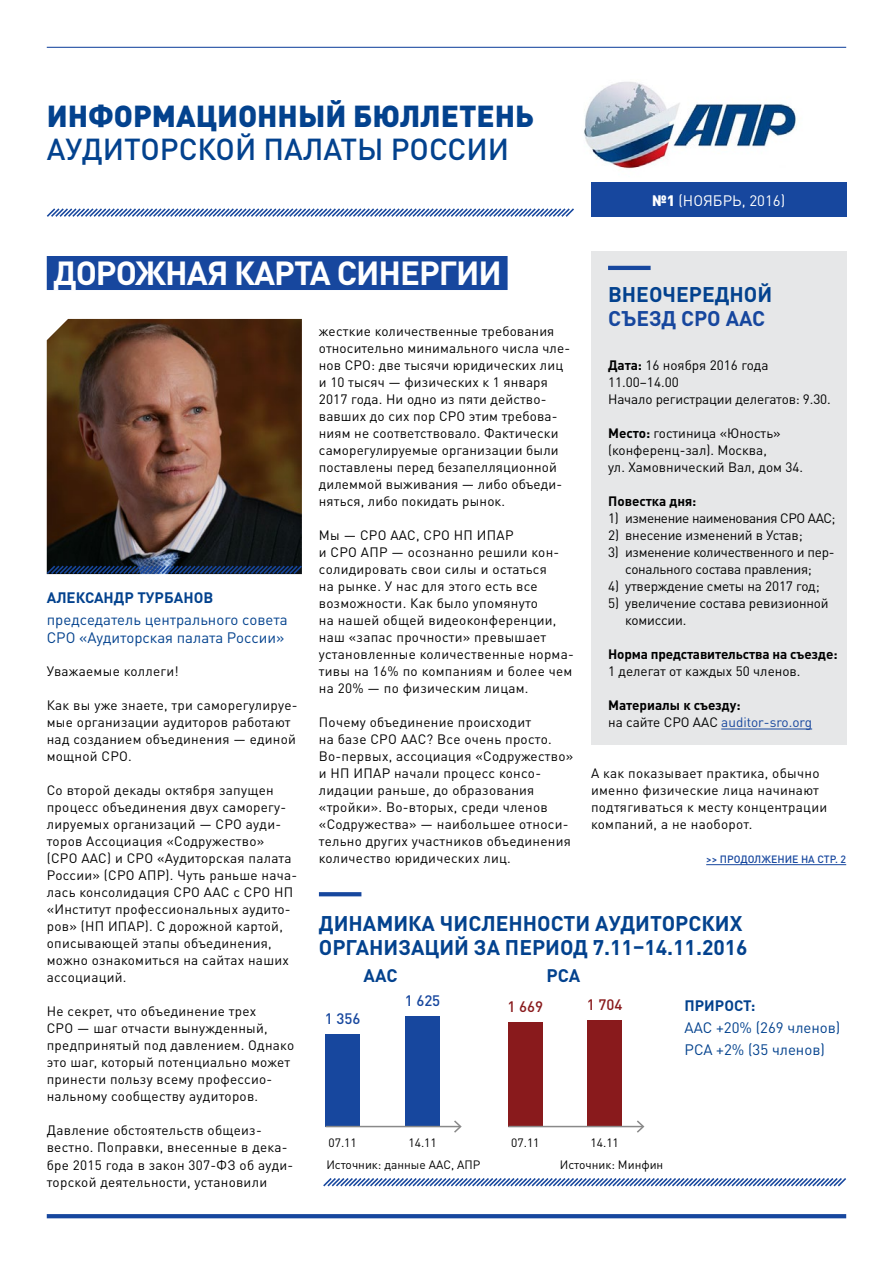
<style>
.page{position:relative;width:893px;height:1263px;background:#fff}
.page>*{position:absolute;margin:0;border:0;box-sizing:border-box;transform-origin:0 0}
.t1{font:700 33px "DIN Pro";letter-spacing:-.03em;color:#fff}
.t2{font:900 30px "DIN Pro";color:#03428e}
.t3{font:500 30px "DIN Pro";color:#03428e}
.t4{font:700 21px/24px "DIN Pro";color:#03428e}
.t5{font:700 21px "DIN Pro";color:#17479e}
.t6{font:700 18px "DIN Pro";letter-spacing:-.005em;color:#03428e}
.t7{font:15px/18px "DIN Pro";color:#03428e}
.t8{font:700 15px "DIN Pro";color:#03428e}
.t9{font:15px "DIN Pro";color:#fff}
.t10{font:500 15px "DIN Pro";letter-spacing:-.005em;color:#17479e}
.t11{font:500 15px "DIN Pro";letter-spacing:-.005em;color:#891a1c}
.t12{font:13.5px/17px "DIN Pro";letter-spacing:.02em;color:#000}
.t13{font:13.5px/17px "DIN Pro";letter-spacing:-.01em;color:#000}
.t14{font:13.5px/17px "DIN Pro";color:#000}
.t15{font:700 13.5px/17px "DIN Pro";letter-spacing:-.01em;color:#000}
.t16{font:13.5px/17px "DIN Pro";letter-spacing:-.02em;color:#000;text-align:center}
.t17{font:13.5px "DIN Pro";letter-spacing:-.03em;color:#000}
.t18{font:12px/22.2px "DIN Pro";color:#000}
.t19{font:500 10.5px "DIN Pro";color:#17479e}
.s1{font-weight:900}
.s2{font-weight:700}
.s3{font-weight:400}
.s4{font-weight:400;color:#17479e}
</style>
<div class="page">
<img style="left:584px;top:82px;width:251px;height:101px">
<svg style="left:47px;top:1214px;width:799px;height:4px;background:#1c4ba0"></svg>
<hr style="left:47px;top:47px;width:799px;height:1px;background:#17479e">
<svg style="left:46px;top:208px;width:528px;height:9px"></svg>
<div style="left:591px;top:183px;width:255px;height:34px;background:#17479e"></div>
<div style="left:591px;top:251px;width:255px;height:493px;background:#e6e7e8"></div>
<hr style="left:721px;top:729px;width:91px;height:1px;background:#17479e">
<hr style="left:608px;top:266px;width:43px;height:4px;background:#17479e">
<div style="left:47px;top:256px;width:461px;height:34px;background:#17479e"></div>
<img style="left:47px;top:319px;width:255px;height:245px">
<hr style="left:706px;top:864px;width:140px;height:1px;background:#17479e">
<svg style="left:46px;top:564px;width:256px;height:11px;background:#283e5f"></svg>
<svg style="left:319px;top:892px;width:42px;height:4px"></svg>
<svg style="left:323px;top:1178px;width:523px;height:9px"></svg>
<div style="left:326px;top:1034px;width:34px;height:92px;background:#17479e"></div>
<div style="left:405px;top:1016px;width:35px;height:110px;background:#17479e"></div>
<hr style="left:326px;top:1126px;width:134px;height:1px;background:#898989">
<svg style="left:454px;top:1120px;width:8px;height:13px"></svg>
<div style="left:508px;top:1022px;width:34px;height:104px;background:#891a1c"></div>
<div style="left:588px;top:1020px;width:34px;height:106px;background:#891a1c"></div>
<hr style="left:508px;top:1126px;width:135px;height:1px;background:#898989">
<svg style="left:637px;top:1120px;width:7px;height:13px"></svg>
<h2 class="t2" style="left:47px;top:96px;width:489px">ИНФОРМАЦИОННЫЙ БЮЛЛЕТЕНЬ</h2>
<h2 class="t3" style="left:47px;top:129px;width:464px">АУДИТОРСКОЙ ПАЛАТЫ РОССИИ</h2>
<p class="t9" style="left:652px;top:190px;width:135px"><span class="s1">№1</span> (НОЯБРЬ, 2016)</p>
<h1 class="t1" style="left:53px;top:251px;width:450px">ДОРОЖНАЯ КАРТА СИНЕРГИИ</h1>
<h3 class="t4" style="left:608px;top:281px;width:166px">ВНЕОЧЕРЕДНОЙ</h3>
<h3 class="t5" style="left:608px;top:304px;width:159px">СЪЕЗД СРО ААС</h3>
<p class="t13" style="left:608px;top:356px;width:224px"><span class="s2">Дата:</span> 16 ноября 2016 года<br>11.00–14.00<br>Начало регистрации делегатов: 9.30.</p>
<p class="t14" style="left:608px;top:424px;width:197px"><span class="s2">Место:</span> гостиница «Юность» (конференц-зал). Москва,<br>ул. Хамовнический Вал, дом 34.</p>
<p class="t15" style="left:608px;top:492px;width:90px">Повестка дня:</p>
<p class="t17" style="left:608px;top:509px;width:229px">1) изменение наименования СРО ААС;</p>
<p class="t13" style="left:608px;top:526px;width:196px">2) внесение изменений в Устав;</p>
<p class="t16" style="left:608px;top:543px;width:228px">3) изменение количественного и пер&shy;сонального состава правления;</p>
<p class="t13" style="left:608px;top:577px;width:213px">4) утверждение сметы на 2017 год;</p>
<p class="t13" style="left:625px;top:594px;width:205px;text-indent:-17px">5) увеличение состава ревизионной комиссии.</p>
<p class="t15" style="left:608px;top:645px;width:231px">Норма представительства на съезде:</p>
<p class="t14" style="left:608px;top:662px;width:194px">1 делегат от каждых 50 членов.</p>
<p class="t15" style="left:608px;top:696px;width:206px">Материалы к съезду:<br><span class="s3">на сайте СРО ААС</span> <span class="s4">auditor-sro.org</span></p>
<p class="t12" style="left:319px;top:322px;width:253px">жесткие количественные требования относительно минимального числа чле&shy;нов СРО: две тысячи юридических лиц и 10 тысяч — физических к 1 января 2017 года. Ни одно из пяти действо&shy;вавших до сих пор СРО этим требова&shy;ниям не соответствовало. Фактически саморегулируемые организации были поставлены перед безапелляционной дилеммой выживания — либо объеди&shy;няться, либо покидать рынок.</p>
<p class="t12" style="left:319px;top:526px;width:256px">Мы — СРО ААС, СРО НП ИПАР<br>и СРО АПР — осознанно решили кон&shy;солидировать свои силы и остаться<br>на рынке. У нас для этого есть все возможности. Как было упомянуто<br>на нашей общей видеоконференции, наш «запас прочности» превышает установленные количественные норма&shy;тивы на 16% по компаниям и более чем на 20% — по физическим лицам.</p>
<p class="t12" style="left:319px;top:713px;width:256px">Почему объединение происходит<br>на базе СРО ААС? Все очень просто.<br>Во-первых, ассоциация «Содружество» и НП ИПАР начали процесс консо&shy;лидации раньше, до образования «тройки». Во-вторых, среди членов «Содружества» — наибольшее относи&shy;тельно других участников объединения количество юридических лиц.</p>
<p class="t8" style="left:47px;top:587px;width:168px">АЛЕКСАНДР ТУРБАНОВ</p>
<p class="t7" style="left:47px;top:610px;width:242px">председатель центрального совета<br>СРО «Аудиторская палата России»</p>
<p class="t12" style="left:47px;top:662px;width:133px">Уважаемые коллеги!</p>
<p class="t12" style="left:47px;top:696px;width:252px">Как вы уже знаете, три саморегулируе&shy;мые организации аудиторов работают над созданием объединения — единой мощной СРО.</p>
<p class="t12" style="left:47px;top:781px;width:252px">Со второй декады октября запущен процесс объединения двух саморегу&shy;лируемых организаций — СРО ауди&shy;торов Ассоциация «Содружество» (СРО ААС) и СРО «Аудиторская палата<br>России» (СРО АПР). Чуть раньше нача&shy;лась консолидация СРО ААС с СРО НП «Институт профессиональных аудито&shy;ров» (НП ИПАР). С дорожной картой, описывающей этапы объединения, можно ознакомиться на сайтах наших ассоциаций.</p>
<p class="t12" style="left:47px;top:1002px;width:249px">Не секрет, что объединение трех<br>СРО — шаг отчасти вынужденный, предпринятый под давлением. Однако это шаг, который потенциально может принести пользу всему профессио&shy;нальному сообществу аудиторов.</p>
<p class="t12" style="left:47px;top:1121px;width:248px">Давление обстоятельств общеиз&shy;вестно. Поправки, внесенные в дека&shy;бре 2015 года в закон 307-ФЗ об ауди&shy;торской деятельности, установили</p>
<p class="t12" style="left:591px;top:764px;width:238px">А как показывает практика, обычно именно физические лица начинают подтягиваться к месту концентрации компаний, а не наоборот.</p>
<p class="t19" style="left:706px;top:852px;width:141px">&gt;&gt; ПРОДОЛЖЕНИЕ НА СТР. 2</p>
<h3 class="t4" style="left:319px;top:911px;width:430px">ДИНАМИКА ЧИСЛЕННОСТИ АУДИТОРСКИХ<br>ОРГАНИЗАЦИЙ ЗА ПЕРИОД 7.11–14.11.2016</h3>
<h3 class="t6" style="left:364px;top:963px;width:35px">ААС</h3>
<h3 class="t6" style="left:547px;top:963px;width:35px">РСА</h3>
<p class="t11" style="left:508px;top:996px;width:37px">1 669</p>
<p class="t11" style="left:587px;top:994px;width:37px">1 704</p>
<p class="t10" style="left:405px;top:990px;width:37px">1 625</p>
<p class="t8" style="left:685px;top:995px;width:72px">ПРИРОСТ:</p>
<p class="t7" style="left:685px;top:1016px;width:157px;line-height:22.2px">ААС +20% (269 членов)<br>РСА +2% (35 членов)</p>
<p class="t10" style="left:325px;top:1008px;width:37px">1 356</p>
<p class="t18" style="left:329px;top:1131px;width:30px">07.11</p>
<p class="t18" style="left:511px;top:1131px;width:30px">07.11</p>
<p class="t18" style="left:591px;top:1131px;width:30px">14.11</p>
<p class="t18" style="left:326px;top:1131px;width:156px;text-indent:82px">14.11<br>Источник: данные ААС, АПР</p>
<p class="t18" style="left:560px;top:1153px;width:105px">Источник: Минфин</p>
</div>
